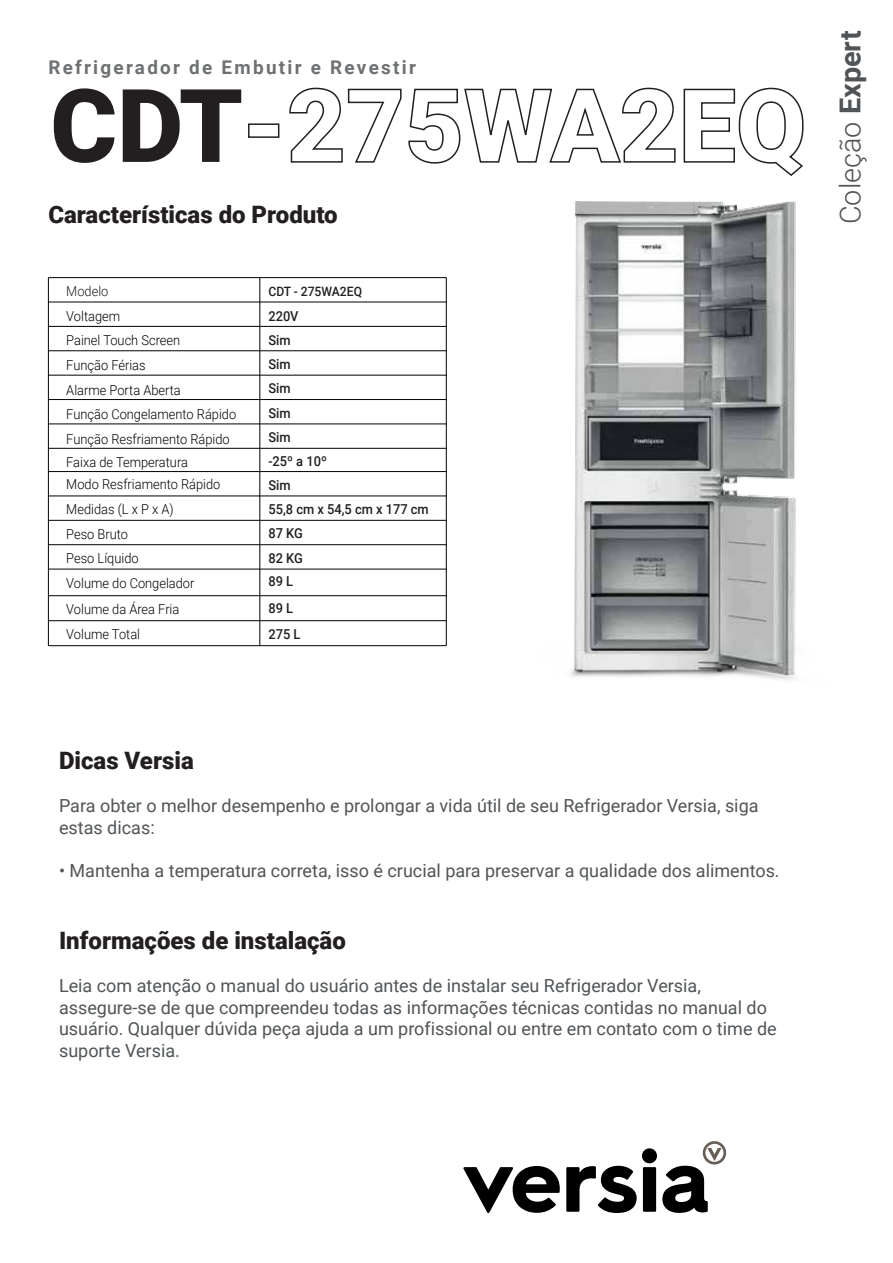
<style>
.page{position:relative;width:893px;height:1263px;background:#fff}
.page>*{position:absolute;margin:0;border:0;box-sizing:border-box;transform-origin:0 0}
.t1{font:900 101.85px "Roboto";color:#231f20}
.t2{font:300 28.8px "Roboto";color:#505457}
.t3{font:900 24px "Roboto";color:#231f20}
.t4{font:700 18.9px "Roboto";letter-spacing:.12em;color:#6e7173}
.t5{font:18px/21.6px "Roboto";color:#505457}
.t6{font:300 13.65px/24.6px "Roboto";color:#000;scale:.94 1}
.t7{font:500 13.65px/24px "Roboto";color:#231f20;scale:.94 1}
.t8{font:300 13.65px "Roboto";color:#231f20;scale:.94 1}
.t9{font:500 12.9px "Roboto";color:#231f20;scale:.94 1}
.s1{font-weight:700}
</style>
<div class="page">
<svg style="left:463px;top:1166px;width:97px;height:47px"></svg>
<svg style="left:566px;top:1166px;width:71px;height:47px"></svg>
<div style="left:642px;top:1148px;width:15px;height:15px;background:#000;border-radius:50%"></div>
<div style="left:643px;top:1167px;width:13px;height:45px;background:#000"></div>
<svg style="left:662px;top:1141px;width:64px;height:72px"></svg>
<div style="left:248px;top:123px;width:31px;height:15px;border:2px solid #231f20"></div>
<svg style="left:289px;top:87px;width:113px;height:76px"></svg>
<svg style="left:408px;top:87px;width:268px;height:77px"></svg>
<svg style="left:683px;top:87px;width:121px;height:89px"></svg>
<hr style="left:48px;top:278px;width:1px;height:368px;background:#000">
<hr style="left:446px;top:278px;width:1px;height:368px;background:#000">
<hr style="left:259px;top:278px;width:1px;height:368px;background:#000">
<hr style="left:48px;top:569px;width:398px;height:1px;background:#000">
<hr style="left:48px;top:595px;width:398px;height:1px;background:#000">
<hr style="left:48px;top:620px;width:398px;height:1px;background:#000">
<hr style="left:48px;top:645px;width:398px;height:1px;background:#000">
<hr style="left:48px;top:544px;width:398px;height:1px;background:#000">
<hr style="left:48px;top:520px;width:398px;height:1px;background:#000">
<hr style="left:48px;top:495px;width:398px;height:1px;background:#000">
<hr style="left:48px;top:471px;width:398px;height:1px;background:#000">
<hr style="left:48px;top:423px;width:398px;height:1px;background:#000">
<hr style="left:48px;top:448px;width:398px;height:1px;background:#000">
<hr style="left:48px;top:399px;width:398px;height:1px;background:#000">
<hr style="left:48px;top:375px;width:398px;height:1px;background:#000">
<hr style="left:48px;top:350px;width:398px;height:1px;background:#000">
<hr style="left:48px;top:326px;width:398px;height:1px;background:#000">
<hr style="left:48px;top:302px;width:398px;height:1px;background:#000">
<hr style="left:48px;top:277px;width:398px;height:1px;background:#000">
<img style="left:569px;top:201px;width:227px;height:480px">
<p class="t4" style="left:48px;top:59px;width:369px">Refrigerador de Embutir e Revestir</p>
<h1 class="t1" style="left:50px;top:84px;width:194px">CDT</h1>
<h3 class="t3" style="left:48px;top:204px;width:291px">Características do Produto</h3>
<p class="t8" style="left:66px;top:285px;width:46px">Modelo</p>
<p class="t6" style="left:66px;top:305px;width:123px">Voltagem<br>Painel Touch Screen</p>
<p class="t9" style="left:268px;top:286px;width:101px">CDT - 275WA2EQ</p>
<p class="t7" style="left:268px;top:305px;width:34px">220V</p>
<p class="t7" style="left:268px;top:329px;width:25px">Sim</p>
<p class="t6" style="left:66px;top:354px;width:86px">Função Férias</p>
<p class="t7" style="left:268px;top:353px;width:25px">Sim</p>
<p class="t6" style="left:66px;top:378px;width:182px">Alarme Porta Aberta<br>Função Congelamento Rápido<br>Função Resfriamento Rápido</p>
<p class="t7" style="left:268px;top:378px;width:25px">Sim<br>Sim</p>
<p class="t7" style="left:268px;top:451px;width:172px">-25º a 10º<br>Sim<br>55,8 cm x 54,5 cm x 177 cm<br>87 KG<br>82 KG<br>89 L</p>
<p class="t7" style="left:268px;top:597px;width:36px;line-height:25.3px">89 L<br>275 L</p>
<p class="t7" style="left:268px;top:426px;width:25px">Sim</p>
<p class="t6" style="left:66px;top:451px;width:166px;line-height:22.8px">Faixa de Temperatura<br>Modo Resfriamento Rápido</p>
<p class="t6" style="left:66px;top:498px;width:138px">Medidas (L x P x A)<br>Peso Bruto<br>Peso Líquido<br>Volume do Congelador</p>
<p class="t6" style="left:66px;top:598px;width:122px;line-height:24.2px">Volume da Área Fria<br>Volume Total</p>
<h3 class="t3" style="left:59px;top:750px;width:136px">Dicas Versia</h3>
<p class="t5" style="left:59px;top:796px;width:701px">Para obter o melhor desempenho e prolongar a vida útil de seu Refrigerador Versia, siga estas dicas:</p>
<p class="t5" style="left:59px;top:861px;width:722px">ï Mantenha a temperatura correta, isso é crucial para preservar a qualidade dos alimentos.</p>
<h3 class="t3" style="left:59px;top:930px;width:288px">Informações de instalação</h3>
<p class="t5" style="left:59px;top:976px;width:719px">Leia com atenção o manual do usuário antes de instalar seu Refrigerador Versia, assegure-se de que compreendeu todas as informações técnicas contidas no manual do usuário. Qualquer dúvida peça ajuda a um profissional ou entre em contato com o time de suporte Versia.</p>
<h2 class="t2" style="left:838px;top:224px;width:195px;rotate:-90deg">Coleção <span class="s1">Expert</span></h2>
</div>
